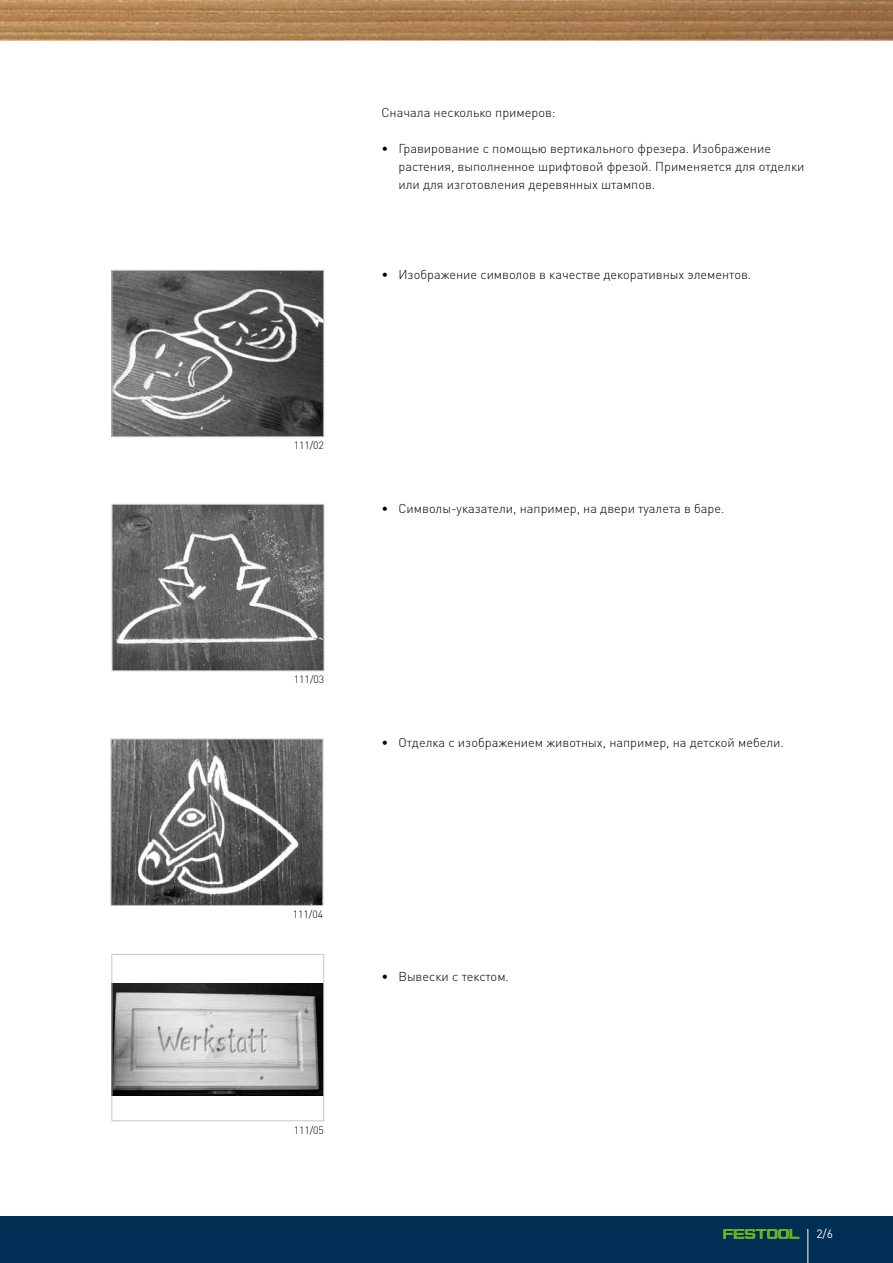
<style>
.page{position:relative;width:893px;height:1263px;background:#fff}
.page>*{position:absolute;margin:0;border:0;box-sizing:border-box;transform-origin:0 0}
.t1{font:300 12.75px/18px "DIN Pro";color:#000}
.t2{font:12px "DIN Pro";color:#fff}
.t3{font:300 10.5px "DIN Pro";letter-spacing:-.005em;color:#000}
</style>
<div class="page">
<div style="left:0;top:1216px;width:893px;height:47px;background:#002e54"></div>
<img style="left:0;top:0;width:893px;height:41px">
<svg style="left:723px;top:1229px;width:76px;height:10px"></svg>
<hr style="left:807px;top:1229px;width:1px;height:34px;background:#fff">
<img style="left:114px;top:272px;width:208px;height:163px">
<div style="left:112px;top:270px;width:212px;height:167px;border:1px solid #c5c6c8"></div>
<img style="left:114px;top:506px;width:208px;height:163px">
<div style="left:112px;top:504px;width:212px;height:167px;border:1px solid #c5c6c8"></div>
<img style="left:114px;top:983px;width:208px;height:113px">
<div style="left:112px;top:954px;width:212px;height:167px;border:1px solid #c5c6c8"></div>
<img style="left:113px;top:741px;width:208px;height:163px">
<div style="left:111px;top:739px;width:212px;height:167px;border:1px solid #c5c6c8"></div>
<p class="t1" style="left:381px;top:103px;width:176px">Сначала несколько примеров:</p>
<p class="t1" style="left:398px;top:139px;width:408px;text-indent:-17px">• Гравирование с помощью вертикального фрезера. Изображение растения, выполненное шрифтовой фрезой. Применяется для отделки или для изготовления деревянных штампов.</p>
<p class="t1" style="left:381px;top:265px;width:371px">• Изображение символов в качестве декоративных элементов.</p>
<p class="t3" style="left:294px;top:438px;width:32px">111/02</p>
<p class="t1" style="left:381px;top:499px;width:345px">• Символы-указатели, например, на двери туалета в баре.</p>
<p class="t3" style="left:294px;top:672px;width:32px">111/03</p>
<p class="t1" style="left:381px;top:733px;width:404px">• Отделка с изображением животных, например, на детской мебели.</p>
<p class="t3" style="left:293px;top:907px;width:32px">111/04</p>
<p class="t3" style="left:294px;top:1122px;width:32px">111/05</p>
<p class="t1" style="left:381px;top:967px;width:129px">• Вывески с текстом.</p>
<p class="t2" style="left:816px;top:1225px;width:18px">2/6</p>
</div>
